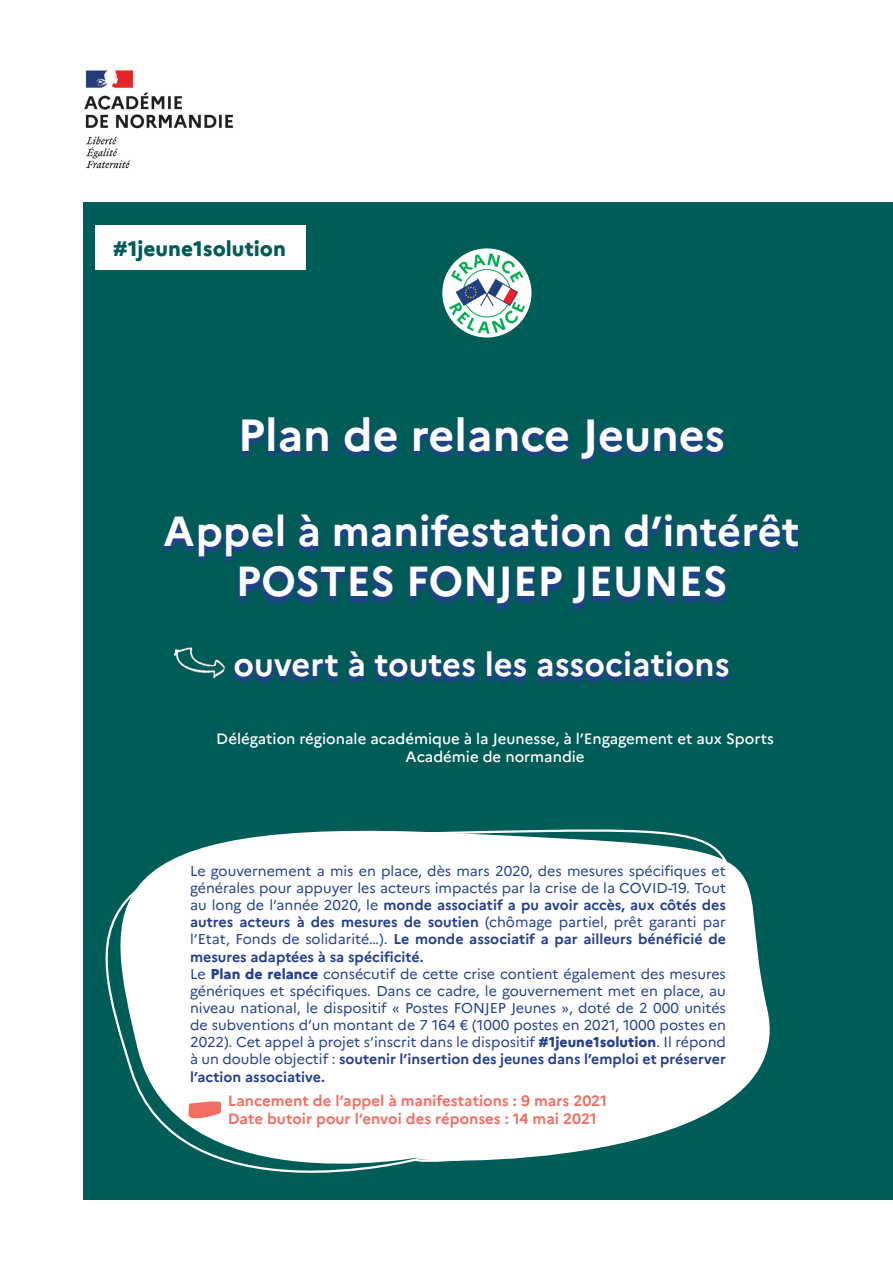
<style>
.page{position:relative;width:893px;height:1263px;background:#fff}
.page>*{position:absolute;margin:0;border:0;box-sizing:border-box;transform-origin:0 0}
.t1{font:700 45px "Marianne";color:#fff}
.t2{font:700 42px "Marianne";color:#fff}
.t3{font:700 33px "Marianne";color:#fff}
.t4{font:800 21px "Marianne";color:#005c56}
.t5{font:700 15px "Marianne";color:#f26e63}
.t6{font:500 15px "Marianne";color:#fff}
.t7{font:14.25px/17.2px "Marianne";color:#253f8e;text-align:justify}
.s1{font-weight:700}
.s2{font-weight:800}
</style>
<div class="page">
<img style="left:84px;top:70px;width:150px;height:99px">
<div style="left:84px;top:202px;width:809px;height:997px;background:#005c56"></div>
<div style="left:96px;top:226px;width:210px;height:44px;background:#fff"></div>
<svg style="left:162px;top:419px;width:638px;height:264px"></svg>
<svg style="left:83px;top:823px;width:724px;height:377px"></svg>
<svg style="left:188px;top:1099px;width:33px;height:25px"></svg>
<img style="left:171px;top:644px;width:56px;height:36px">
<img style="left:442px;top:248px;width:90px;height:90px;border-radius:45px">
<p class="t4" style="left:113px;top:235px;width:175px">#1jeune1solution</p>
<p class="t1" style="left:238px;top:407px;width:489px">Plan de relance Jeunes</p>
<p class="t2" style="left:164px;top:505px;width:637px">Appel à manifestation d’intérêt</p>
<p class="t2" style="left:236px;top:556px;width:493px">POSTES FONJEP JEUNES</p>
<p class="t3" style="left:234px;top:644px;width:498px">ouvert à toutes les associations</p>
<p class="t6" style="left:216px;top:730px;width:559px">Délégation régionale académique à la Jeunesse, à l’Engagement et aux Sports</p>
<p class="t6" style="left:406px;top:748px;width:181px">Académie de normandie</p>
<p class="t7" style="left:190px;top:862px;width:537px">Le gouvernement a mis en place, dès mars 2020, des mesures spécifiques et générales pour appuyer les acteurs impactés par la crise de la COVID-19. Tout au long de l’année 2020, le <span class="s1">monde associatif a pu avoir accès, aux côtés des autres acteurs à des mesures de soutien</span> (chômage partiel, prêt garanti par l’Etat, Fonds de solidarité…). <span class="s1">Le monde associatif a par ailleurs bénéficié de mesures adaptées à sa spécificité.</span></p>
<p class="t7" style="left:190px;top:965px;width:537px">Le <span class="s2">Plan de relance</span> consécutif de cette crise contient également des mesures génériques et spécifiques. Dans ce cadre, le gouvernement met en place, au niveau national, le dispositif « Postes FONJEP Jeunes », doté de 2 000 unités de subventions d’un montant de 7 164 € (1000 postes en 2021, 1000 postes en 2022). Cet appel à projet s’inscrit dans le dispositif <span class="s2">#1jeune1solution</span>. Il répond à un double objectif : <span class="s1">soutenir l’insertion des jeunes dans l’emploi et préserver l’action associative.</span></p>
<p class="t5" style="left:228px;top:1092px;width:381px">Lancement de l’appel à manifestations : 9 mars 2021</p>
<p class="t5" style="left:228px;top:1110px;width:370px">Date butoir pour l’envoi des réponses : 14 mai 2021</p>
</div>
